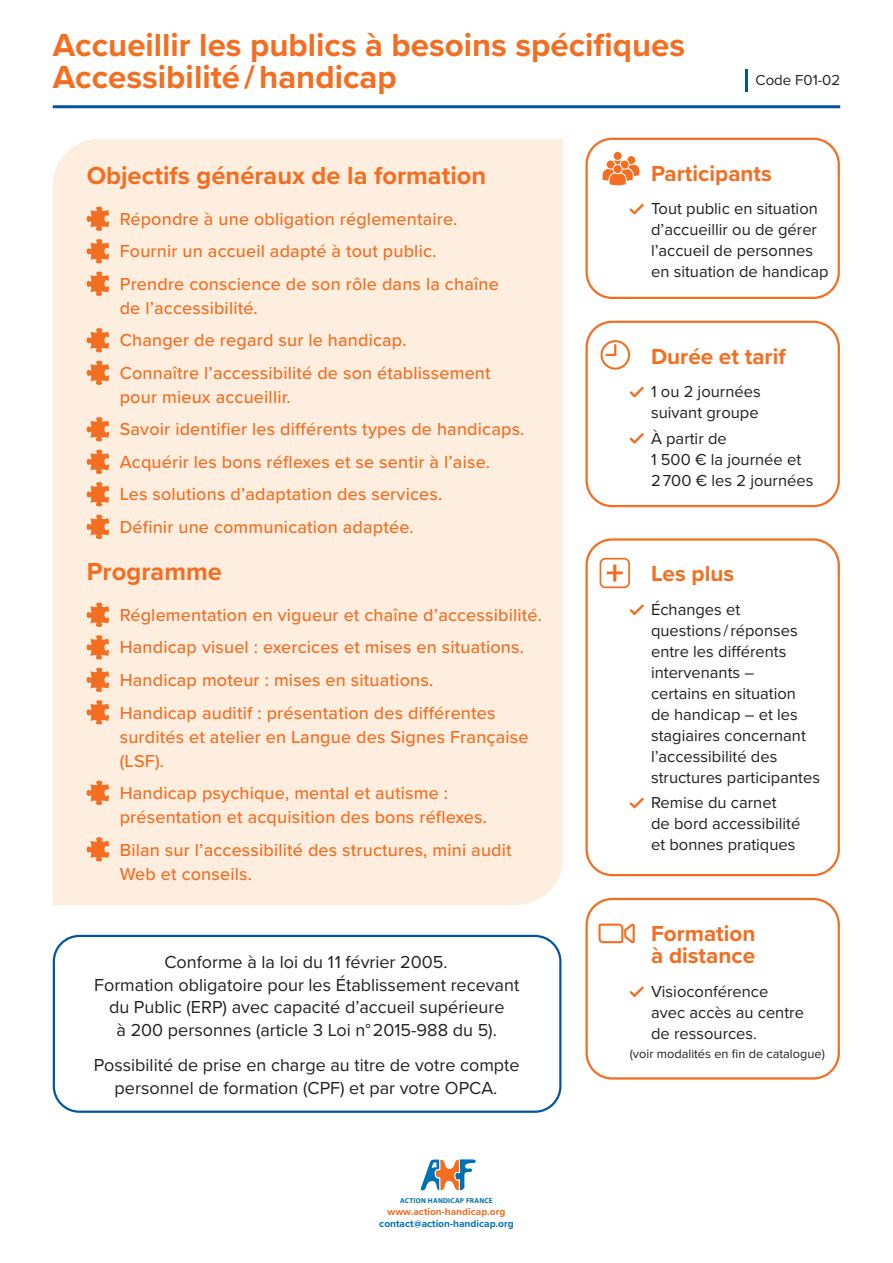
<style>
.page{position:relative;width:893px;height:1263px;background:#fff}
.page>*{position:absolute;margin:0;border:0;box-sizing:border-box;transform-origin:0 0}
.t1{font:700 33px/31.5px "Proxima Nova";color:#f36e21}
.t2{font:700 25.5px "Proxima Nova";color:#f36e21}
.t3{font:700 22.5px/22.5px "Proxima Nova";color:#f36e21}
.t4{font:500 18px/32.5px "Proxima Nova";letter-spacing:.01em;color:#f36e21}
.t5{font:18px/22.5px "Proxima Nova";color:#231f20;text-align:center}
.t6{font:16.5px/21px "Proxima Nova";color:#231f20}
.t7{font:15px "Proxima Nova";color:#231f20}
.t8{font:12.75px "Proxima Nova";color:#231f20}
.t9{font:700 10.2px "Proxima Nova";color:#0072b4}
.t10{font:700 10.2px "Proxima Nova";color:#f36e21}
.t11{font:700 7.2px "Myriad Pro";letter-spacing:.03em;color:#0072b4}
</style>
<div class="page">
<div style="left:53px;top:139px;width:510px;height:766px;background:#feeee0"></div>
<hr style="left:53px;top:105px;width:787px;height:3px;background:#01579f">
<hr style="left:745px;top:69px;width:2px;height:22px;background:#01579f">
<svg style="left:87px;top:206px;width:22px;height:25px"></svg>
<svg style="left:87px;top:239px;width:22px;height:24px"></svg>
<svg style="left:87px;top:271px;width:22px;height:25px"></svg>
<svg style="left:87px;top:328px;width:22px;height:24px"></svg>
<svg style="left:87px;top:360px;width:22px;height:25px"></svg>
<svg style="left:87px;top:417px;width:22px;height:24px"></svg>
<svg style="left:87px;top:449px;width:22px;height:25px"></svg>
<svg style="left:87px;top:482px;width:22px;height:24px"></svg>
<svg style="left:87px;top:514px;width:22px;height:25px"></svg>
<svg style="left:87px;top:602px;width:22px;height:25px"></svg>
<svg style="left:87px;top:635px;width:22px;height:24px"></svg>
<svg style="left:87px;top:667px;width:22px;height:25px"></svg>
<svg style="left:87px;top:700px;width:22px;height:24px"></svg>
<svg style="left:87px;top:781px;width:22px;height:24px"></svg>
<svg style="left:87px;top:837px;width:22px;height:25px"></svg>
<div style="left:53px;top:935px;width:508px;height:178px;border:2px solid #01579f;border-radius:26px"></div>
<div style="left:585px;top:138px;width:255px;height:161px;border:2px solid #f36e21;border-radius:26px"></div>
<div style="left:613px;top:151px;width:9px;height:9px;background:#f36e21;border-radius:50%"></div>
<div style="left:613px;top:151px;width:10px;height:10px;border:1px solid #fff;border-radius:50%"></div>
<div style="left:626px;top:155px;width:10px;height:10px;border:1px solid #fff;border-radius:50%"></div>
<svg style="left:602px;top:158px;width:38px;height:28px"></svg>
<div style="left:613px;top:165px;width:9px;height:9px;background:#f36e21;border-radius:50%"></div>
<div style="left:613px;top:164px;width:10px;height:10px;border:1px solid #fff;border-radius:50%"></div>
<svg style="left:630px;top:204px;width:14px;height:11px"></svg>
<div style="left:585px;top:321px;width:255px;height:186px;border:2px solid #f36e21;border-radius:26px"></div>
<svg style="left:630px;top:387px;width:14px;height:11px"></svg>
<svg style="left:630px;top:433px;width:14px;height:11px"></svg>
<svg style="left:600px;top:340px;width:30px;height:30px"></svg>
<div style="left:603px;top:342px;width:25px;height:26px;background:#fff;border-radius:50%"></div>
<svg style="left:605px;top:344px;width:11px;height:12px"></svg>
<div style="left:585px;top:538px;width:255px;height:338px;border:2px solid #f36e21;border-radius:26px"></div>
<svg style="left:630px;top:604px;width:14px;height:11px"></svg>
<svg style="left:630px;top:798px;width:14px;height:10px"></svg>
<div style="left:600px;top:558px;width:30px;height:30px;border:2px solid #f36e21;border-radius:5px"></div>
<svg style="left:607px;top:564px;width:16px;height:18px"></svg>
<div style="left:585px;top:898px;width:255px;height:181px;border:2px solid #f36e21;border-radius:26px"></div>
<svg style="left:630px;top:986px;width:14px;height:11px"></svg>
<svg style="left:598px;top:923px;width:37px;height:21px"></svg>
<svg style="left:420px;top:1159px;width:57px;height:32px"></svg>
<h1 class="t1" style="left:53px;top:29px;width:634px">Accueillir les publics à besoins spécifiques<br>Accessibilité / handicap</h1>
<p class="t7" style="left:756px;top:69px;width:86px">Code F01-02</p>
<h2 class="t2" style="left:87px;top:156px;width:401px">Objectifs généraux de la formation</h2>
<p class="t4" style="left:120px;top:202px;width:381px">Répondre à une obligation réglementaire.<br>Fournir un accueil adapté à tout public.<br>Prendre conscience de son rôle dans la chaîne</p>
<p class="t4" style="left:120px;top:291px;width:372px">de l’accessibilité.<br>Changer de regard sur le handicap.<br>Connaître l’accessibilité de son établissement</p>
<p class="t4" style="left:120px;top:380px;width:406px">pour mieux accueillir.<br>Savoir identifier les différents types de handicaps.<br>Acquérir les bons réflexes et se sentir à l’aise.<br>Les solutions d’adaptation des services.<br>Définir une communication adaptée.</p>
<h2 class="t2" style="left:87px;top:552px;width:137px">Programme</h2>
<p class="t4" style="left:120px;top:598px;width:424px">Réglementation en vigueur et chaîne d’accessibilité.<br>Handicap visuel : exercices et mises en situations.<br>Handicap moteur : mises en situations.<br>Handicap auditif : présentation des différentes</p>
<p class="t4" style="left:120px;top:724px;width:410px;line-height:24px">surdités et atelier en Langue des Signes Française (LSF).</p>
<p class="t4" style="left:120px;top:780px;width:369px;line-height:24px">Handicap psychique, mental et autisme : présentation et acquisition des bons réflexes.</p>
<p class="t4" style="left:120px;top:837px;width:394px;line-height:24px">Bilan sur l’accessibilité des structures, mini audit<br>Web et conseils.</p>
<p class="t5" style="left:94px;top:950px;width:427px">Conforme à la loi du 11 février 2005.<br>Formation obligatoire pour les Établissement recevant du Public (ERP) avec capacité d’accueil supérieure<br>à 200 personnes (article 3 Loi n° 2015-988 du 5).</p>
<p class="t5" style="left:94px;top:1053px;width:427px">Possibilité de prise en charge au titre de votre compte personnel de formation (CPF) et par votre OPCA.</p>
<p class="t11" style="left:400px;top:1196px;width:94px">ACTION HANDICAP FRANCE</p>
<p class="t10" style="left:388px;top:1203px;width:119px">www.action-handicap.org</p>
<p class="t9" style="left:379px;top:1216px;width:136px">contact@action-handicap.org</p>
<p class="t3" style="left:651px;top:161px;width:122px">Participants</p>
<p class="t6" style="left:651px;top:198px;width:179px">Tout public en situation d’accueillir ou de gérer l’accueil de personnes en situation de handicap</p>
<p class="t3" style="left:651px;top:344px;width:136px">Durée et tarif</p>
<p class="t6" style="left:651px;top:381px;width:111px">1 ou 2 journées suivant groupe</p>
<p class="t6" style="left:651px;top:427px;width:164px">À partir de<br>1 500 € la journée et<br>2 700 € les 2 journées</p>
<p class="t3" style="left:651px;top:562px;width:85px">Les plus</p>
<p class="t6" style="left:651px;top:598px;width:170px">Échanges et<br>questions / réponses entre les différents intervenants –<br>certains en situation<br>de handicap – et les stagiaires concernant l’accessibilité des structures participantes</p>
<p class="t6" style="left:651px;top:792px;width:151px">Remise du carnet<br>de bord accessibilité et bonnes pratiques</p>
<p class="t3" style="left:651px;top:921px;width:106px">Formation à distance</p>
<p class="t6" style="left:651px;top:980px;width:154px">Visioconférence avec accès au centre de ressources.</p>
<p class="t8" style="left:630px;top:1044px;width:197px">(voir modalités en fin de catalogue)</p>
</div>
